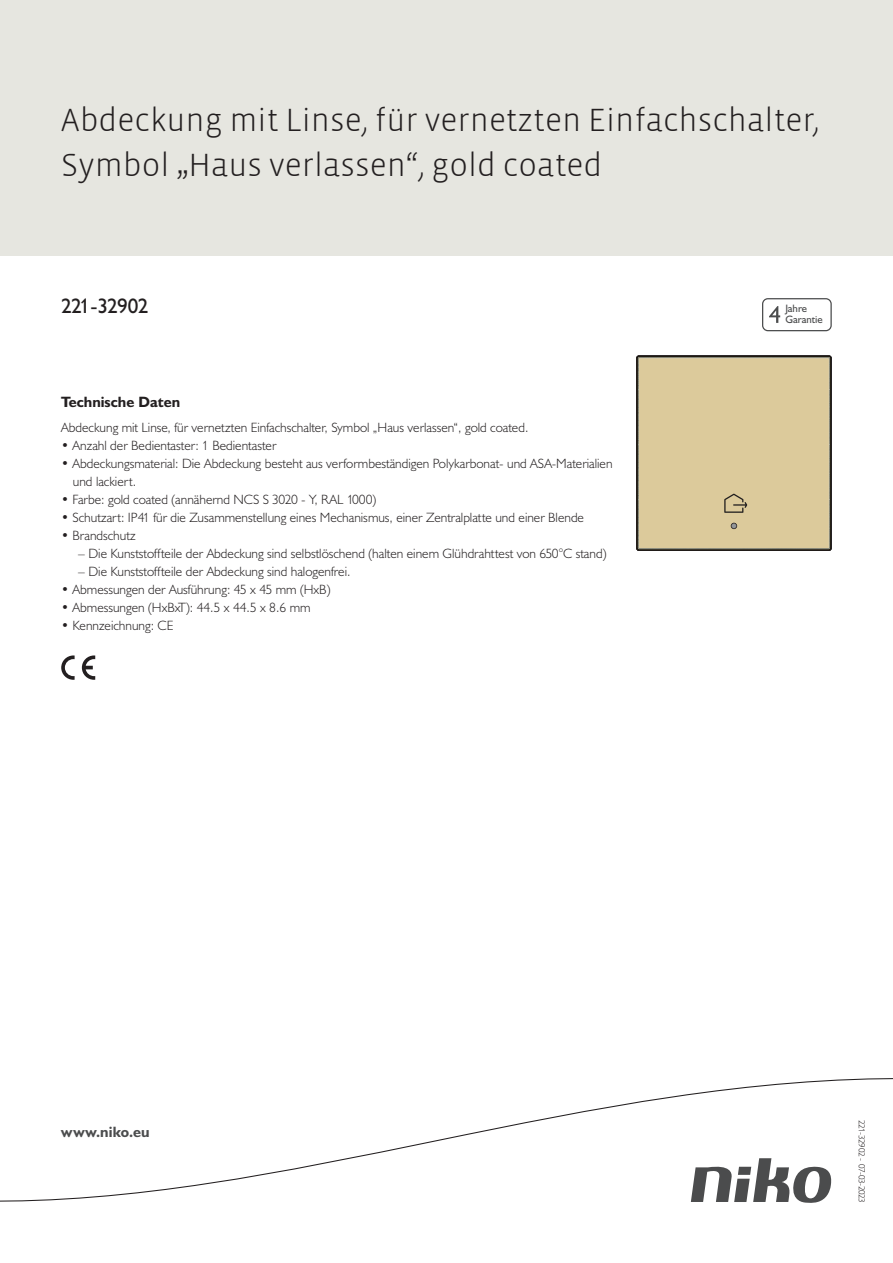
<style>
.page{position:relative;width:893px;height:1263px;background:#fff}
.page>*{position:absolute;margin:0;border:0;box-sizing:border-box;transform-origin:0 0}
.Title_datasheets{font:300 33px/45px "Vista Sans";color:#231f20}
.Article_number{font:21px "Humanist 521 BT";letter-spacing:-.03em;color:#231f20}
.Titles_parts{font:700 15px "Humanist 521 BT";color:#231f20}
.titel_afbeelding{font:700 15px "Humanist 521 BT";letter-spacing:.005em;color:#4b4c4d}
.USP_Bullets{font:300 13.5px/18px "Humanist 521 BT";color:#231f20}
.USP_Bullets_level_2{font:300 13.5px "Humanist 521 BT";color:#231f20}
.Platte_tekst_CAB{font:300 13.5px "Humanist 521 BT";color:#231f20}
.t1{font:10.8px/10.8px "Humanist 521 BT";color:#4b4c4d}
.Revision{font:300 9px "Humanist 521 BT";letter-spacing:-.05em;color:#231f20}
</style>
<div class="page">
<div style="left:0;top:0;width:893px;height:255px;background:#e6e6e0"></div>
<svg style="left:82px;top:655px;width:13px;height:25px"></svg>
<svg style="left:61px;top:655px;width:14px;height:25px"></svg>
<svg style="left:762px;top:298px;width:70px;height:33px"></svg>
<svg style="left:0;top:1078px;width:893px;height:125px"></svg>
<svg style="left:636px;top:355px;width:196px;height:196px;background:#d2c195"></svg>
<p class="Title_datasheets" style="left:61px;top:98px;width:760px">Abdeckung mit Linse, für vernetzten Einfachschalter,<br>Symbol „Haus verlassen“, gold coated</p>
<p class="Article_number" style="left:61px;top:293px;width:89px">221-32902</p>
<p class="t1" style="left:785px;top:303px;width:39px">Jahre<br>Garantie</p>
<p class="Titles_parts" style="left:61px;top:393px;width:120px">Technische Daten</p>
<p class="Platte_tekst_CAB" style="left:61px;top:419px;width:469px">Abdeckung mit Linse, für vernetzten Einfachschalter, Symbol „Haus verlassen“, gold coated.</p>
<p class="USP_Bullets" style="left:61px;top:436px;width:217px">• Anzahl der Bedientaster: 1 Bedientaster</p>
<p class="USP_Bullets" style="left:73px;top:454px;width:541px;text-indent:-12px">• Abdeckungsmaterial: Die Abdeckung besteht aus verformbeständigen Polykarbonat- und ASA-Materialien und lackiert.</p>
<p class="USP_Bullets" style="left:61px;top:490px;width:317px">• Farbe: gold coated (annähernd NCS S 3020 - Y, RAL 1000)</p>
<p class="USP_Bullets" style="left:61px;top:508px;width:524px">• Schutzart: IP41 für die Zusammenstellung eines Mechanismus, einer Zentralplatte und einer Blende</p>
<p class="USP_Bullets" style="left:61px;top:526px;width:76px">• Brandschutz</p>
<p class="USP_Bullets_level_2" style="left:78px;top:545px;width:530px">– Die Kunststoffteile der Abdeckung sind selbstlöschend (halten einem Glühdrahttest von 650°C stand)</p>
<p class="USP_Bullets_level_2" style="left:78px;top:563px;width:274px">– Die Kunststoffteile der Abdeckung sind halogenfrei.</p>
<p class="USP_Bullets" style="left:61px;top:580px;width:271px">• Abmessungen der Ausführung: 45 x 45 mm (HxB)</p>
<p class="USP_Bullets" style="left:61px;top:598px;width:251px">• Abmessungen (HxBxT): 44.5 x 44.5 x 8.6 mm</p>
<p class="USP_Bullets" style="left:61px;top:616px;width:114px">• Kennzeichnung: CE</p>
<p class="titel_afbeelding" style="left:61px;top:1122px;width:90px">www.niko.eu</p>
<p class="Revision" style="left:868px;top:1120px;width:84px;rotate:90deg">221-32902 - 07-03-2023</p>
</div>
